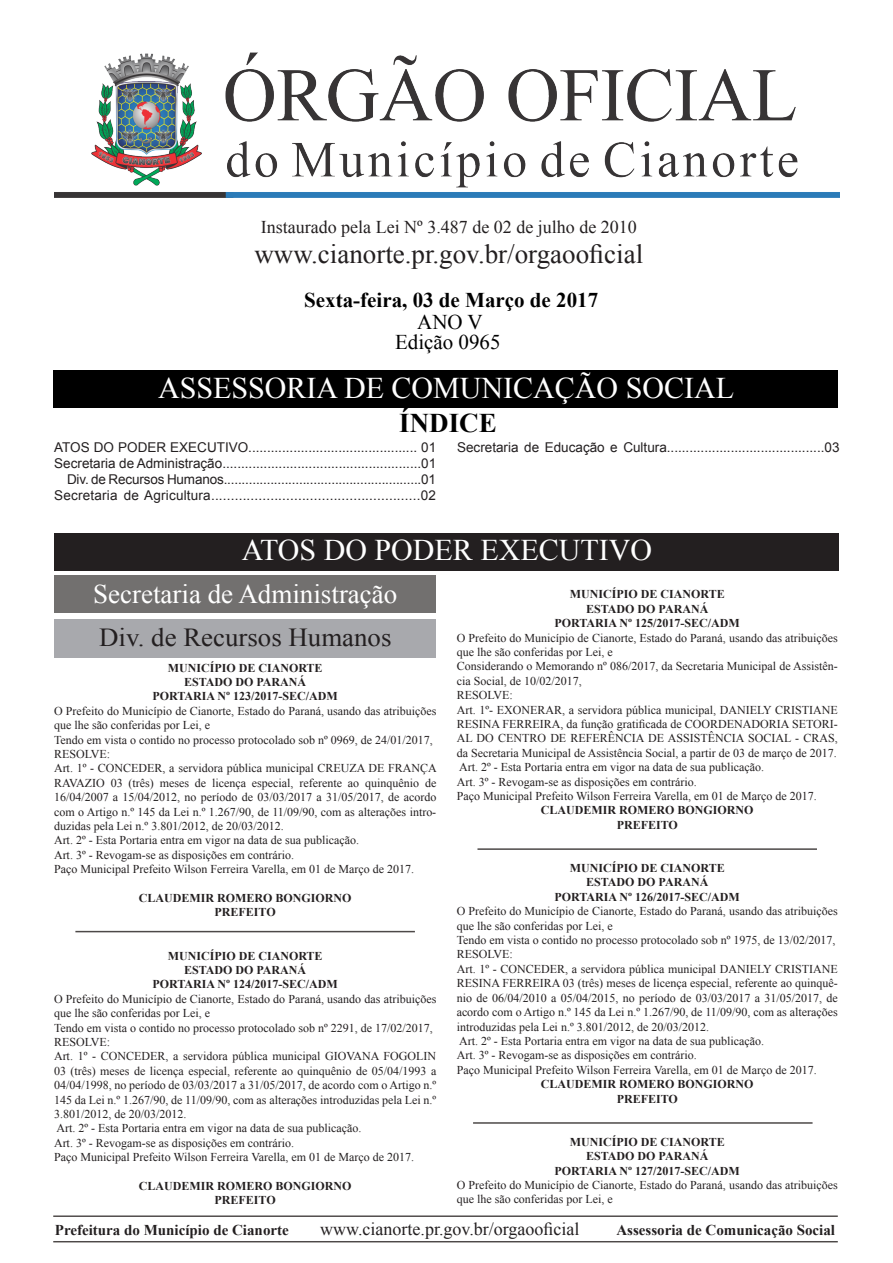
<style>
.page{position:relative;width:893px;height:1263px;background:#fff}
.page>*{position:absolute;margin:0;border:0;box-sizing:border-box;transform-origin:0 0}
.t1{font:30px "Times New Roman";color:#fff}
.t2{font:27px "Times New Roman";color:#231f20}
.t3{font:27px "Times New Roman";color:#fff}
.t4{font:700 27px "Times New Roman";color:#000}
.t5{font:25.95px "Times New Roman";color:#231f20}
.t6{font:700 21px "Times New Roman";color:#000}
.t7{font:21px "Times New Roman";color:#000}
.t8{font:18px "Times New Roman";color:#231f20}
.t9{font:700 15px "Times New Roman";color:#231f20}
.t10{font:13.5px "Arial";color:#231f20}
.t11{font:12px/14.4px "Times New Roman";color:#231f20}
.t12{font:700 12px "Times New Roman";color:#231f20}
</style>
<div class="page">
<hr style="left:53px;top:1215px;width:785px;height:2px;background:#4d4948">
<hr style="left:53px;top:1241px;width:785px;height:1px;background:#4d4948">
<div style="left:53px;top:370px;width:785px;height:38px;background:#000"></div>
<img style="left:54px;top:53px;width:785px;height:144px">
<div style="left:54px;top:533px;width:785px;height:37px;background:#231f20"></div>
<div style="left:54px;top:576px;width:382px;height:37px;background:#72706f"></div>
<div style="left:54px;top:619px;width:382px;height:38px;background:#a8a9ad"></div>
<hr style="left:473px;top:1122px;width:340px;height:2px;background:#4d4948">
<hr style="left:477px;top:848px;width:340px;height:2px;background:#4d4948">
<hr style="left:75px;top:931px;width:340px;height:1px;background:#4d4948">
<p class="t8" style="left:261px;top:215px;width:378px">Instaurado pela Lei Nº 3.487 de 02 de julho de 2010</p>
<p class="t2" style="left:254px;top:235px;width:390px">www.cianorte.pr.gov.br/orgaooficial</p>
<p class="t6" style="left:304px;top:285px;width:295px">Sexta-feira, 03 de Março de 2017</p>
<p class="t7" style="left:417px;top:308px;width:67px">ANO V</p>
<p class="t7" style="left:395px;top:328px;width:107px">Edição 0965</p>
<p class="t1" style="left:158px;top:368px;width:577px">ASSESSORIA DE COMUNICAÇÃO SOCIAL</p>
<p class="t10" style="left:54px;top:438px;width:383px">ATOS DO PODER EXECUTIVO............................................. 01</p>
<p class="t10" style="left:54px;top:454px;width:383px">Secretaria de Administração.....................................................01</p>
<p class="t10" style="left:67px;top:470px;width:370px">Div. de Recursos Humanos.......................................................01</p>
<p class="t10" style="left:54px;top:487px;width:383px">Secretaria de Agricultura.....................................................02</p>
<p class="t4" style="left:399px;top:404px;width:99px">ÍNDICE</p>
<p class="t10" style="left:457px;top:438px;width:384px">Secretaria de Educação e Cultura..........................................03</p>
<p class="t1" style="left:242px;top:530px;width:412px">ATOS DO PODER EXECUTIVO</p>
<p class="t1" style="left:241px;top:538px;width:412px">ATOS DO PODER EXECUTIVO</p>
<p class="t3" style="left:93px;top:576px;width:306px">Secretaria de Administração</p>
<p class="t5" style="left:99px;top:620px;width:294px">Div. de Recursos Humanos</p>
<p class="t12" style="left:168px;top:659px;width:156px">MUNICÍPIO DE CIANORTE</p>
<p class="t12" style="left:184px;top:674px;width:124px">ESTADO DO PARANÁ</p>
<p class="t12" style="left:152px;top:688px;width:187px">PORTARIA Nº 123/2017-SEC/ADM</p>
<p class="t11" style="left:54px;top:703px;width:384px">O Prefeito do Município de Cianorte, Estado do Paraná, usando das atribuições que lhe são conferidas por Lei, e</p>
<p class="t11" style="left:54px;top:732px;width:380px">Tendo em vista o contido no processo protocolado sob nº 0969, de 24/01/2017,</p>
<p class="t11" style="left:54px;top:746px;width:58px">RESOLVE:</p>
<p class="t11" style="left:54px;top:761px;width:384px;text-align:justify">Art. 1º - CONCEDER, a servidora pública municipal CREUZA DE FRANÇA RAVAZIO 03 (três) meses de licença especial, referente ao quinquênio de 16/04/2007 a 15/04/2012, no período de 03/03/2017 a 31/05/2017, de acordo com o Artigo n.º 145 da Lei n.º 1.267/90, de 11/09/90, com as alterações intro&shy;duzidas pela Lei n.º 3.801/2012, de 20/03/2012.</p>
<p class="t11" style="left:54px;top:833px;width:306px">Art. 2º - Esta Portaria entra em vigor na data de sua publicação.</p>
<p class="t11" style="left:54px;top:847px;width:242px">Art. 3º - Revogam-se as disposições em contrário.</p>
<p class="t11" style="left:54px;top:862px;width:361px">Paço Municipal Prefeito Wilson Ferreira Varella, em 01 de Março de 2017.</p>
<p class="t12" style="left:139px;top:890px;width:214px">CLAUDEMIR ROMERO BONGIORNO</p>
<p class="t12" style="left:215px;top:904px;width:63px">PREFEITO</p>
<p class="t12" style="left:168px;top:947px;width:156px">MUNICÍPIO DE CIANORTE</p>
<p class="t12" style="left:184px;top:962px;width:124px">ESTADO DO PARANÁ</p>
<p class="t12" style="left:152px;top:976px;width:187px">PORTARIA Nº 124/2017-SEC/ADM</p>
<p class="t11" style="left:54px;top:991px;width:384px">O Prefeito do Município de Cianorte, Estado do Paraná, usando das atribuições que lhe são conferidas por Lei, e</p>
<p class="t11" style="left:54px;top:1020px;width:380px">Tendo em vista o contido no processo protocolado sob nº 2291, de 17/02/2017,</p>
<p class="t11" style="left:54px;top:1034px;width:58px">RESOLVE:</p>
<p class="t11" style="left:54px;top:1049px;width:384px;text-align:justify">Art. 1º - CONCEDER, a servidora pública municipal GIOVANA FOGOLIN 03 (três) meses de licença especial, referente ao quinquênio de 05/04/1993 a 04/04/1998, no período de 03/03/2017 a 31/05/2017, de acordo com o Artigo n.º 145 da Lei n.º 1.267/90, de 11/09/90, com as alterações introduzidas pela Lei n.º 3.801/2012, de 20/03/2012.</p>
<p class="t11" style="left:56px;top:1121px;width:306px">Art. 2º - Esta Portaria entra em vigor na data de sua publicação.</p>
<p class="t11" style="left:54px;top:1135px;width:242px">Art. 3º - Revogam-se as disposições em contrário.</p>
<p class="t11" style="left:54px;top:1150px;width:361px">Paço Municipal Prefeito Wilson Ferreira Varella, em 01 de Março de 2017.</p>
<p class="t12" style="left:139px;top:1178px;width:214px">CLAUDEMIR ROMERO BONGIORNO</p>
<p class="t12" style="left:215px;top:1192px;width:63px">PREFEITO</p>
<p class="t12" style="left:570px;top:586px;width:156px">MUNICÍPIO DE CIANORTE</p>
<p class="t12" style="left:586px;top:600px;width:124px">ESTADO DO PARANÁ</p>
<p class="t12" style="left:555px;top:615px;width:187px">PORTARIA Nº 125/2017-SEC/ADM</p>
<p class="t11" style="left:457px;top:630px;width:383px">O Prefeito do Município de Cianorte, Estado do Paraná, usando das atribuições que lhe são conferidas por Lei, e</p>
<p class="t11" style="left:457px;top:659px;width:383px">Considerando o Memorando nº 086/2017, da Secretaria Municipal de Assistên&shy;cia Social, de 10/02/2017,</p>
<p class="t11" style="left:457px;top:688px;width:58px">RESOLVE:</p>
<p class="t11" style="left:457px;top:702px;width:383px;text-align:justify">Art. 1º- EXONERAR, a servidora pública municipal, DANIELY CRISTIANE RESINA FERREIRA, da função gratificada de COORDENADORIA SETORI-AL DO CENTRO DE REFERÊNCIA DE ASSISTÊNCIA SOCIAL - CRAS, da Secretaria Municipal de Assistência Social, a partir de 03 de março de 2017.</p>
<p class="t11" style="left:459px;top:760px;width:306px">Art. 2º - Esta Portaria entra em vigor na data de sua publicação.</p>
<p class="t11" style="left:457px;top:774px;width:242px">Art. 3º - Revogam-se as disposições em contrário.</p>
<p class="t11" style="left:457px;top:789px;width:361px">Paço Municipal Prefeito Wilson Ferreira Varella, em 01 de Março de 2017.</p>
<p class="t12" style="left:541px;top:802px;width:214px">CLAUDEMIR ROMERO BONGIORNO</p>
<p class="t12" style="left:617px;top:816px;width:63px">PREFEITO</p>
<p class="t12" style="left:570px;top:860px;width:156px">MUNICÍPIO DE CIANORTE</p>
<p class="t12" style="left:586px;top:874px;width:124px">ESTADO DO PARANÁ</p>
<p class="t12" style="left:555px;top:888px;width:187px">PORTARIA Nº 126/2017-SEC/ADM</p>
<p class="t11" style="left:457px;top:904px;width:383px">O Prefeito do Município de Cianorte, Estado do Paraná, usando das atribuições que lhe são conferidas por Lei, e</p>
<p class="t11" style="left:457px;top:933px;width:380px">Tendo em vista o contido no processo protocolado sob nº 1975, de 13/02/2017,</p>
<p class="t11" style="left:457px;top:947px;width:58px">RESOLVE:</p>
<p class="t11" style="left:457px;top:961px;width:383px;text-align:justify">Art. 1º - CONCEDER, a servidora pública municipal DANIELY CRISTIANE RESINA FERREIRA 03 (três) meses de licença especial, referente ao quinquê&shy;nio de 06/04/2010 a 05/04/2015, no período de 03/03/2017 a 31/05/2017, de acordo com o Artigo n.º 145 da Lei n.º 1.267/90, de 11/09/90, com as alterações introduzidas pela Lei n.º 3.801/2012, de 20/03/2012.</p>
<p class="t11" style="left:459px;top:1033px;width:306px">Art. 2º - Esta Portaria entra em vigor na data de sua publicação.</p>
<p class="t11" style="left:457px;top:1048px;width:242px">Art. 3º - Revogam-se as disposições em contrário.</p>
<p class="t11" style="left:457px;top:1062px;width:361px">Paço Municipal Prefeito Wilson Ferreira Varella, em 01 de Março de 2017.</p>
<p class="t12" style="left:541px;top:1076px;width:214px">CLAUDEMIR ROMERO BONGIORNO</p>
<p class="t12" style="left:617px;top:1090px;width:63px">PREFEITO</p>
<p class="t12" style="left:570px;top:1133px;width:156px">MUNICÍPIO DE CIANORTE</p>
<p class="t12" style="left:586px;top:1148px;width:124px">ESTADO DO PARANÁ</p>
<p class="t12" style="left:555px;top:1162px;width:187px">PORTARIA Nº 127/2017-SEC/ADM</p>
<p class="t11" style="left:457px;top:1177px;width:383px">O Prefeito do Município de Cianorte, Estado do Paraná, usando das atribuições que lhe são conferidas por Lei, e</p>
<p class="t9" style="left:55px;top:1220px;width:235px">Prefeitura do Município de Cianorte</p>
<h3 class="t8" style="left:320px;top:1217px;width:261px">www.cianorte.pr.gov.br/orgaooficial</h3>
<p class="t9" style="left:616px;top:1220px;width:220px">Assessoria de Comunicação Social</p>
</div>
